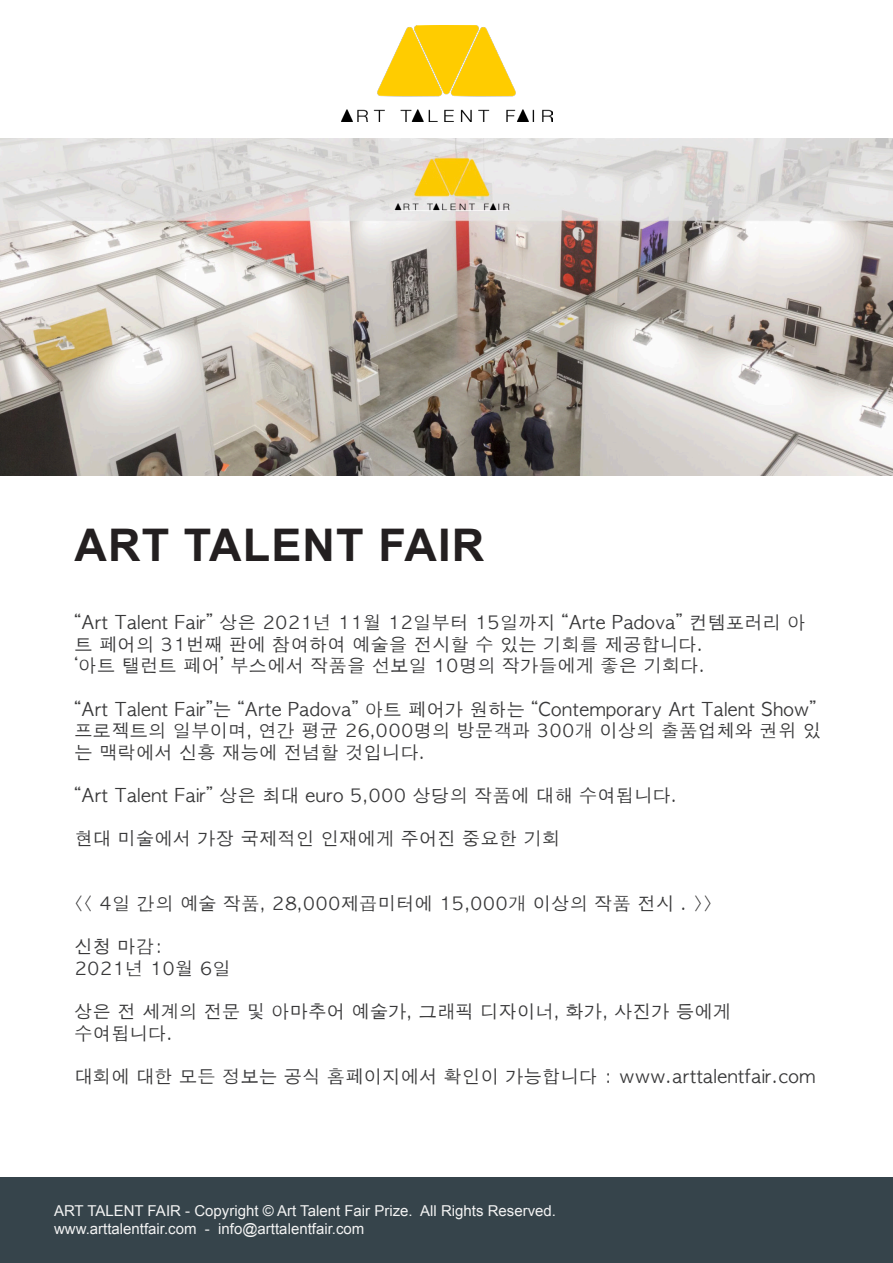
<style>
.page{position:relative;width:893px;height:1263px;background:#fff}
.page>*{position:absolute;margin:0;border:0;box-sizing:border-box;transform-origin:0 0}
.t1{font:700 45px "Arial";letter-spacing:.025em;color:#231f20}
.t2{font:18px/21.6px "Apple Gothic";letter-spacing:.025em;color:#383839}
.t3{font:15px "Arial";color:#f3f3f3}
</style>
<div class="page">
<div style="left:0;top:1178px;width:893px;height:85px;background:#36444b"></div>
<img style="left:341px;top:25px;width:212px;height:97px">
<img style="left:0;top:139px;width:893px;height:336px">
<p class="t1" style="left:74px;top:515px;width:411px">ART TALENT FAIR</p>
<p class="t2" style="left:74px;top:612px;width:733px">“Art Talent Fair” 상은 2021년 11월 12일부터 15일까지 “Arte Padova” 컨템포러리 아 트 페어의 31번째 판에 참여하여 예술을 전시할 수 있는 기회를 제공합니다.</p>
<p class="t2" style="left:74px;top:655px;width:632px">‘아트 탤런트 페어’ 부스에서 작품을 선보일 10명의 작가들에게 좋은 기회다.</p>
<p class="t2" style="left:74px;top:698px;width:748px">“Art Talent Fair”는 “Arte Padova” 아트 페어가 원하는 “Contemporary Art Talent Show” 프로젝트의 일부이며, 연간 평균 26,000명의 방문객과 300개 이상의 출품업체와 권위 있 는 맥락에서 신흥 재능에 전념할 것입니다.</p>
<p class="t2" style="left:74px;top:785px;width:604px">“Art Talent Fair” 상은 최대 euro 5,000 상당의 작품에 대해 수여됩니다.</p>
<p class="t2" style="left:74px;top:828px;width:487px">현대 미술에서 가장 국제적인 인재에게 주어진 중요한 기회</p>
<p class="t2" style="left:74px;top:893px;width:639px">&lt;&lt; 4일 간의 예술 작품, 28,000제곱미터에 15,000개 이상의 작품 전시 . &gt;&gt;</p>
<p class="t2" style="left:74px;top:936px;width:91px">신청 마감:</p>
<p class="t2" style="left:74px;top:958px;width:158px">2021년 10월 6일</p>
<p class="t2" style="left:74px;top:1001px;width:658px">상은 전 세계의 전문 및 아마추어 예술가, 그래픽 디자이너, 화가, 사진가 등에게 수여됩니다.</p>
<p class="t2" style="left:74px;top:1066px;width:743px">대회에 대한 모든 정보는 공식 홈페이지에서 확인이 가능합니다 : www.arttalentfair.com</p>
<p class="t3" style="left:54px;top:1200px;width:504px">ART TALENT FAIR - Copyright © Art Talent Fair Prize. All Rights Reserved.</p>
<p class="t3" style="left:54px;top:1218px;width:312px">www.arttalentfair.com - info@arttalentfair.com</p>
</div>
